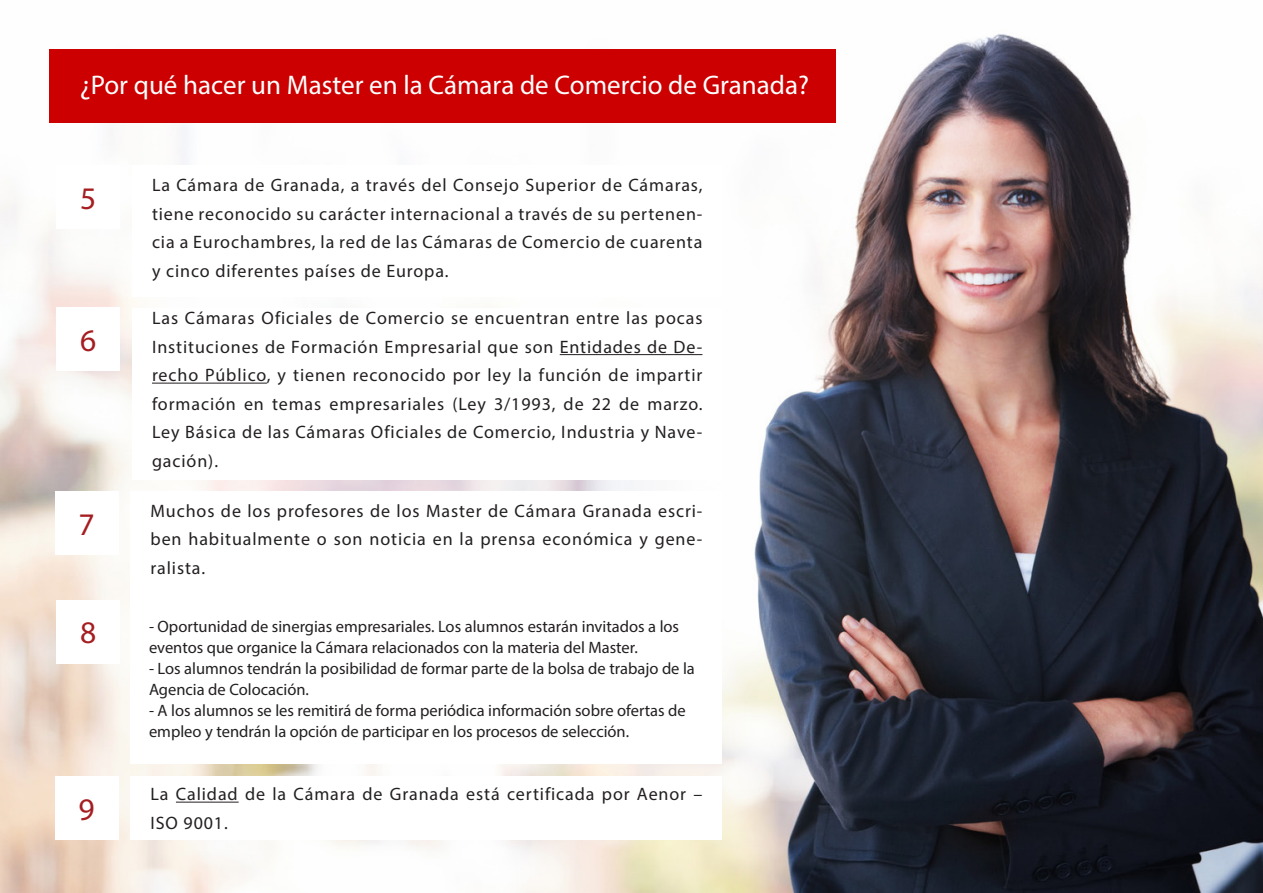
<style>
.page{position:relative;width:1263px;height:893px;background:#fff}
.page>*{position:absolute;margin:0;border:0;box-sizing:border-box;transform-origin:0 0}
.t1{font:31.5px "Myriad Pro";color:#a51d21}
.t2{font:27px "Myriad Pro";color:#fff}
.t3{font:18px/28.5px "Myriad Pro";letter-spacing:.05em;color:#231f20;text-align:justify}
.t4{font:16.5px/21px "Myriad Pro";color:#231f20}
</style>
<div class="page">
<img style="left:0;top:34px;width:1263px;height:859px">
<div style="left:56px;top:600px;width:64px;height:63px;background:#fff"></div>
<div style="left:56px;top:165px;width:64px;height:64px;background:#fff"></div>
<div style="left:56px;top:308px;width:64px;height:63px;background:#fff"></div>
<div style="left:132px;top:166px;width:590px;height:131px;background:#fff"></div>
<div style="left:132px;top:308px;width:590px;height:171px;background:#fff"></div>
<div style="left:55px;top:491px;width:63px;height:64px;background:#fff"></div>
<div style="left:55px;top:776px;width:63px;height:63px;background:#fff"></div>
<div style="left:131px;top:491px;width:591px;height:273px;background:#fff"></div>
<div style="left:131px;top:776px;width:591px;height:63px;background:#fff"></div>
<div style="left:50px;top:49px;width:786px;height:74px;background:#cc0001"></div>
<hr style="left:560px;top:354px;width:142px;height:1px;background:#231f20">
<hr style="left:152px;top:383px;width:115px;height:1px;background:#231f20">
<hr style="left:176px;top:802px;width:63px;height:1px;background:#231f20">
<p class="t2" style="left:80px;top:68px;width:731px">¿Por qué hacer un Master en la Cámara de Comercio de Granada?</p>
<p class="t1" style="left:80px;top:179px;width:18px">5</p>
<p class="t1" style="left:80px;top:321px;width:18px">6</p>
<p class="t1" style="left:79px;top:505px;width:18px">7</p>
<p class="t1" style="left:80px;top:613px;width:18px">8</p>
<p class="t1" style="left:79px;top:790px;width:18px">9</p>
<p class="t3" style="left:152px;top:171px;width:552px">La Cámara de Granada, a través del Consejo Superior de Cámaras, tiene reconocido su carácter internacional a través de su pertenen&shy;cia a Eurochambres, la red de las Cámaras de Comercio de cuarenta y cinco diferentes países de Europa.</p>
<p class="t3" style="left:152px;top:304px;width:552px">Las Cámaras Oficiales de Comercio se encuentran entre las pocas Instituciones de Formación Empresarial que son Entidades de De&shy;recho Público, y tienen reconocido por ley la función de impartir formación en temas empresariales (Ley 3/1993, de 22 de marzo.<br>Ley Básica de las Cámaras Oficiales de Comercio, Industria y Nave&shy;gación).</p>
<p class="t3" style="left:151px;top:496px;width:553px">Muchos de los profesores de los Master de Cámara Granada escri&shy;ben habitualmente o son noticia en la prensa económica y gene&shy;ralista.</p>
<p class="t4" style="left:149px;top:616px;width:532px">- Oportunidad de sinergias empresariales. Los alumnos estarán invitados a los eventos que organice la Cámara relacionados con la materia del Master.</p>
<p class="t4" style="left:149px;top:658px;width:547px">- Los alumnos tendrán la posibilidad de formar parte de la bolsa de trabajo de la<br>Agencia de Colocación.</p>
<p class="t4" style="left:149px;top:700px;width:538px">- A los alumnos se les remitirá de forma periódica información sobre ofertas de empleo y tendrán la opción de participar en los procesos de selección.</p>
<p class="t3" style="left:151px;top:780px;width:553px">La Calidad de la Cámara de Granada está certificada por Aenor –<br>ISO 9001.</p>
</div>
